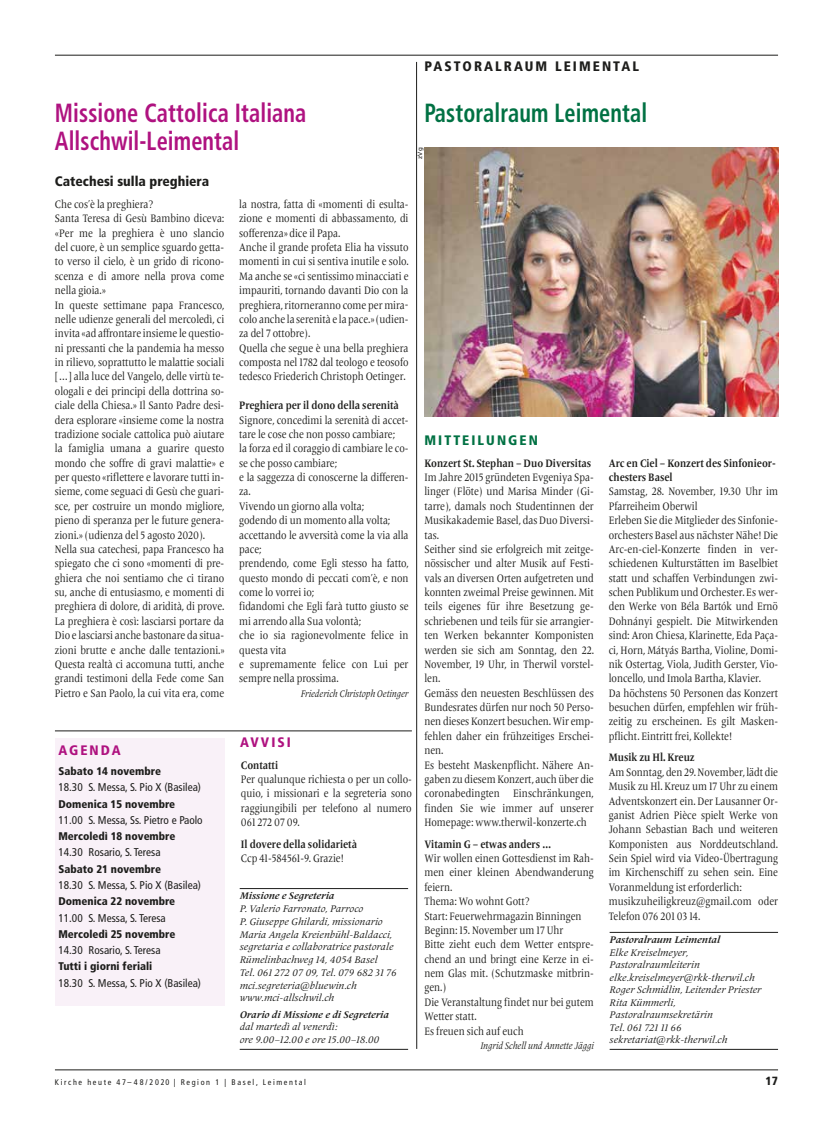
<style>
.page{position:relative;width:833px;height:1134px;background:#fff}
.page>*{position:absolute;margin:0;border:0;box-sizing:border-box;transform-origin:0 0}
.t1{font:700 condensed 26.25px/28.8px "Frutiger";letter-spacing:.005em;color:#af1280;scale:.85 1}
.t2{font:700 condensed 26.25px "Frutiger";letter-spacing:.005em;color:#007143;scale:.85 1}
.t3{font:900 condensed 13.75px "Frutiger";color:#1d1d1b}
.t4{font:900 condensed 13.75px "Frutiger";letter-spacing:.15em;color:#1d1d1b}
.t5{font:900 condensed 13.75px "Frutiger";letter-spacing:.15em;color:#af1280}
.t6{font:900 condensed 13.75px "Frutiger";letter-spacing:.15em;color:#007143}
.t7{font:900 condensed 11.88px "Frutiger";color:#1d1d1b}
.t8{font:11.25px/14.4px "Frutiger Serif LT Pro";color:#1d1d1b;scale:.85 1}
.t9{font:condensed 11.25px "Frutiger";color:#1d1d1b}
.t10{font:700 11.25px/14.4px "Frutiger Serif LT Pro";color:#1d1d1b;scale:.85 1}
.t11{font:900 condensed 11.12px "Frutiger";color:#1d1d1b}
.t12{font:italic 10px/12.8px "Frutiger Serif LT Pro";color:#1d1d1b}
.t13{font:italic 700 10px "Frutiger Serif LT Pro";color:#1d1d1b}
.t14{font:italic 10px "Frutiger Serif LT Pro";color:#1d1d1b;scale:.85 1}
.t15{font:condensed 8.12px "Frutiger";letter-spacing:.2em;color:#1d1d1b}
.t16{font:6.25px "Frutiger";color:#1d1d1b}
</style>
<div class="page">
<hr style="left:55px;top:1070px;width:723px;height:1px;background:#1d1d1b">
<hr style="left:55px;top:55px;width:723px;height:1px;background:#1d1d1b">
<hr style="left:55px;top:731px;width:357px;height:1px;background:#1d1d1b">
<div style="left:55px;top:738px;width:169px;height:268px;background:#f9f1f8"></div>
<hr style="left:240px;top:888px;width:168px;height:1px;background:#1d1d1b">
<hr style="left:240px;top:1049px;width:168px;height:1px;background:#1d1d1b">
<hr style="left:416px;top:62px;width:1px;height:987px;background:#1d1d1b">
<img style="left:424px;top:148px;width:354px;height:268px">
<hr style="left:609px;top:932px;width:169px;height:1px;background:#1d1d1b">
<hr style="left:609px;top:1049px;width:169px;height:1px;background:#1d1d1b">
<h1 class="t1" style="left:55px;top:98px;width:297px">Missione Cattolica Italiana<br>Allschwil-Leimental</h1>
<p class="t4" style="left:424px;top:58px;width:216px">PASTORALRAUM LEIMENTAL</p>
<h1 class="t2" style="left:424px;top:97px;width:264px">Pastoralraum Leimental</h1>
<p class="t16" style="left:416px;top:159px;width:13px;rotate:-90deg">zVg</p>
<p class="t3" style="left:55px;top:173px;width:156px">Catechesi sulla preghiera</p>
<p class="t8" style="left:55px;top:197px;width:201px">Che cos’è la preghiera?<br>Santa Teresa di Gesù Bambino diceva: «Per me la preghiera è uno slancio del cuore, è un semplice sguardo getta&shy;to verso il cielo, è un grido di ricono&shy;scenza e di amore nella prova come nella gioia.»<br>In queste settimane papa Francesco, nelle udienze generali del mercoledì, ci invita «ad affrontare insieme le questio&shy;ni pressanti che la pandemia ha messo in rilievo, soprattutto le malattie sociali […] alla luce del Vangelo, delle virtù te&shy;ologali e dei principi della dottrina so&shy;ciale della Chiesa.» Il Santo Padre desi&shy;dera esplorare «insieme come la nostra tradizione sociale cattolica può aiutare la famiglia umana a guarire questo mondo che soffre di gravi malattie» e per questo «riflettere e lavorare tutti in&shy;sieme, come seguaci di Gesù che guari&shy;sce, per costruire un mondo migliore, pieno di speranza per le future genera&shy;zioni.» (udienza del 5 agosto 2020).<br>Nella sua catechesi, papa Francesco ha spiegato che ci sono «momenti di pre&shy;ghiera che noi sentiamo che ci tirano su, anche di entusiasmo, e momenti di preghiera di dolore, di aridità, di prove.<br>La preghiera è così: lasciarsi portare da Dio e lasciarsi anche bastonare da situa&shy;zioni brutte e anche dalle tentazioni.» Questa realtà ci accomuna tutti, anche grandi testimoni della Fede come San Pietro e San Paolo, la cui vita era, come</p>
<p class="t8" style="left:239px;top:197px;width:201px">la nostra, fatta di «momenti di esulta&shy;zione e momenti di abbassamento, di sofferenza» dice il Papa.<br>Anche il grande profeta Elia ha vissuto momenti in cui si sentiva inutile e solo.<br>Ma anche se «ci sentissimo minacciati e impauriti, tornando davanti Dio con la preghiera, ritorneranno come per mira&shy;colo anche la serenità e la pace.» (udien&shy;za del 7 ottobre).<br>Quella che segue è una bella preghiera composta nel 1782 dal teologo e teosofo tedesco Friederich Christoph Oetinger.</p>
<p class="t10" style="left:239px;top:398px;width:189px">Preghiera per il dono della serenità</p>
<p class="t8" style="left:239px;top:413px;width:201px">Signore, concedimi la serenità di accet&shy;tare le cose che non posso cambiare;<br>la forza ed il coraggio di cambiare le co&shy;se che posso cambiare;<br>e la saggezza di conoscerne la differen&shy;za.<br>Vivendo un giorno alla volta;<br>godendo di un momento alla volta; accettando le avversità come la via alla pace;<br>prendendo, come Egli stesso ha fatto, questo mondo di peccati com’è, e non come lo vorrei io;<br>fidandomi che Egli farà tutto giusto se mi arrendo alla Sua volontà;<br>che io sia ragionevolmente felice in questa vita<br>e supremamente felice con Lui per sempre nella prossima.</p>
<p class="t14" style="left:301px;top:687px;width:128px">Friederich Christoph Oetinger</p>
<p class="t5" style="left:58px;top:742px;width:64px">AGENDA</p>
<p class="t11" style="left:58px;top:765px;width:104px">Sabato 14 novembre</p>
<p class="t9" style="left:58px;top:781px;width:144px">18.30 S. Messa, S. Pio X (Basilea)</p>
<p class="t11" style="left:58px;top:797px;width:118px">Domenica 15 novembre</p>
<p class="t9" style="left:58px;top:813px;width:146px">11.00 S. Messa, Ss. Pietro e Paolo</p>
<p class="t11" style="left:58px;top:830px;width:118px">Mercoledì 18 novembre</p>
<p class="t9" style="left:58px;top:846px;width:104px">14.30 Rosario, S. Teresa</p>
<p class="t11" style="left:58px;top:862px;width:104px">Sabato 21 novembre</p>
<p class="t9" style="left:58px;top:878px;width:144px">18.30 S. Messa, S. Pio X (Basilea)</p>
<p class="t11" style="left:58px;top:895px;width:118px">Domenica 22 novembre</p>
<p class="t9" style="left:58px;top:911px;width:109px">11.00 S. Messa, S. Teresa</p>
<p class="t11" style="left:58px;top:927px;width:118px">Mercoledì 25 novembre</p>
<p class="t9" style="left:58px;top:943px;width:104px">14.30 Rosario, S. Teresa</p>
<p class="t11" style="left:58px;top:960px;width:95px">Tutti i giorni feriali</p>
<p class="t9" style="left:58px;top:976px;width:144px">18.30 S. Messa, S. Pio X (Basilea)</p>
<p class="t5" style="left:240px;top:734px;width:52px">AVVISI</p>
<p class="t10" style="left:241px;top:758px;width:45px">Contatti</p>
<p class="t8" style="left:241px;top:772px;width:203px;text-align:justify">Per qualunque richiesta o per un collo&shy;quio, i missionari e la segreteria sono raggiungibili per telefono al numero 061 272 07 09.</p>
<p class="t10" style="left:241px;top:837px;width:138px">Il dovere della solidarietà</p>
<p class="t8" style="left:241px;top:851px;width:123px">Ccp 41-584561-9. Grazie!</p>
<p class="t13" style="left:240px;top:890px;width:96px">Missione e Segreteria</p>
<p class="t12" style="left:240px;top:902px;width:158px">P. Valerio Farronato, Parroco<br>P. Giuseppe Ghilardi, missionario<br>Maria Angela Kreienbühl-Baldacci, segretaria e collaboratrice pastorale<br>Rümelinbachweg 14, 4054 Basel<br>Tel. 061 272 07 09, Tel. 079 682 31 76 mci.segreteria@bluewin.ch www.mci-allschwil.ch</p>
<p class="t13" style="left:240px;top:1008px;width:151px">Orario di Missione e di Segreteria</p>
<p class="t12" style="left:240px;top:1021px;width:141px">dal martedì al venerdì:<br>ore 9.00–12.00 e ore 15.00–18.00</p>
<p class="t6" style="left:424px;top:432px;width:115px">MITTEILUNGEN</p>
<p class="t10" style="left:424px;top:456px;width:198px">Konzert St. Stephan – Duo Diversitas</p>
<p class="t8" style="left:424px;top:470px;width:201px">Im Jahre 2015 gründeten Evgeniya Spa&shy;linger (Flöte) und Marisa Minder (Gi&shy;tarre), damals noch Studentinnen der Musikakademie Basel, das Duo Diversi&shy;tas.<br>Seither sind sie erfolgreich mit zeitge&shy;nössischer und alter Musik auf Festi&shy;vals an diversen Orten aufgetreten und konnten zweimal Preise gewinnen. Mit teils eigenes für ihre Besetzung ge&shy;schriebenen und teils für sie arrangier&shy;ten Werken bekannter Komponisten werden sie sich am Sonntag, den 22.<br>November, 19 Uhr, in Therwil vorstel&shy;len.<br>Gemäss den neuesten Beschlüssen des Bundesrates dürfen nur noch 50 Perso&shy;nen dieses Konzert besuchen. Wir emp&shy;fehlen daher ein frühzeitiges Erschei&shy;nen.<br>Es besteht Maskenpflicht. Nähere An&shy;gaben zu diesem Konzert, auch über die coronabedingten Einschränkungen, finden Sie wie immer auf unserer Homepage: www.therwil-konzerte.ch</p>
<p class="t10" style="left:424px;top:837px;width:151px">Vitamin G – etwas anders …</p>
<p class="t8" style="left:424px;top:851px;width:201px">Wir wollen einen Gottesdienst im Rah&shy;men einer kleinen Abendwanderung feiern.<br>Thema: Wo wohnt Gott?<br>Start: Feuerwehrmagazin Binningen<br>Beginn: 15. November um 17 Uhr<br>Bitte zieht euch dem Wetter entspre&shy;chend an und bringt eine Kerze in ei&shy;nem Glas mit. (Schutzmaske mitbrin&shy;gen.)<br>Die Veranstaltung findet nur bei gutem<br>Wetter statt.<br>Es freuen sich auf euch</p>
<p class="t14" style="left:480px;top:1039px;width:135px">Ingrid Schell und Annette Jäggi</p>
<p class="t10" style="left:609px;top:456px;width:198px">Arc en Ciel – Konzert des Sinfonieor&shy;chesters Basel</p>
<p class="t8" style="left:609px;top:485px;width:201px">Samstag, 28. November, 19.30 Uhr im Pfarreiheim Oberwil<br>Erleben Sie die Mitglieder des Sinfonie&shy;orchesters Basel aus nächster Nähe! Die Arc-en-ciel-Konzerte finden in ver&shy;schiedenen Kulturstätten im Baselbiet statt und schaffen Verbindungen zwi&shy;schen Publikum und Orchester. Es wer&shy;den Werke von Béla Bartók und Ernö Dohnányi gespielt. Die Mitwirkenden sind: Aron Chiesa, Klarinette, Eda Paça&shy;ci, Horn, Mátyás Bartha, Violine, Domi&shy;nik Ostertag, Viola, Judith Gerster, Vio&shy;loncello, und Imola Bartha, Klavier.<br>Da höchstens 50 Personen das Konzert besuchen dürfen, empfehlen wir früh&shy;zeitig zu erscheinen. Es gilt Masken&shy;pflicht. Eintritt frei, Kollekte!</p>
<p class="t10" style="left:609px;top:750px;width:103px">Musik zu Hl. Kreuz</p>
<p class="t8" style="left:609px;top:765px;width:201px">Am Sonntag, den 29. November, lädt die Musik zu Hl. Kreuz um 17 Uhr zu einem Adventskonzert ein. Der Lausanner Or&shy;ganist Adrien Pièce spielt Werke von Johann Sebastian Bach und weiteren Komponisten aus Norddeutschland.<br>Sein Spiel wird via Video-Übertragung im Kirchenschiff zu sehen sein. Eine Voranmeldung ist erforderlich: musikzuheiligkreuz@gmail.com oder Telefon 076 201 03 14.</p>
<p class="t13" style="left:609px;top:934px;width:112px">Pastoralraum Leimental</p>
<p class="t12" style="left:609px;top:946px;width:153px">Elke Kreiselmeyer,<br>Pastoralraumleiterin elke.kreiselmeyer@rkk-therwil.ch<br>Roger Schmidlin, Leitender Priester<br>Rita Kümmerli,<br>Pastoralraumsekretärin<br>Tel. 061 721 11 66 sekretariat@rkk-therwil.ch</p>
<p class="t15" style="left:55px;top:1077px;width:252px">Kirche heute 47–48/2020 | Region 1 | Basel, Leimental</p>
<p class="t7" style="left:765px;top:1074px;width:14px">17</p>
</div>
